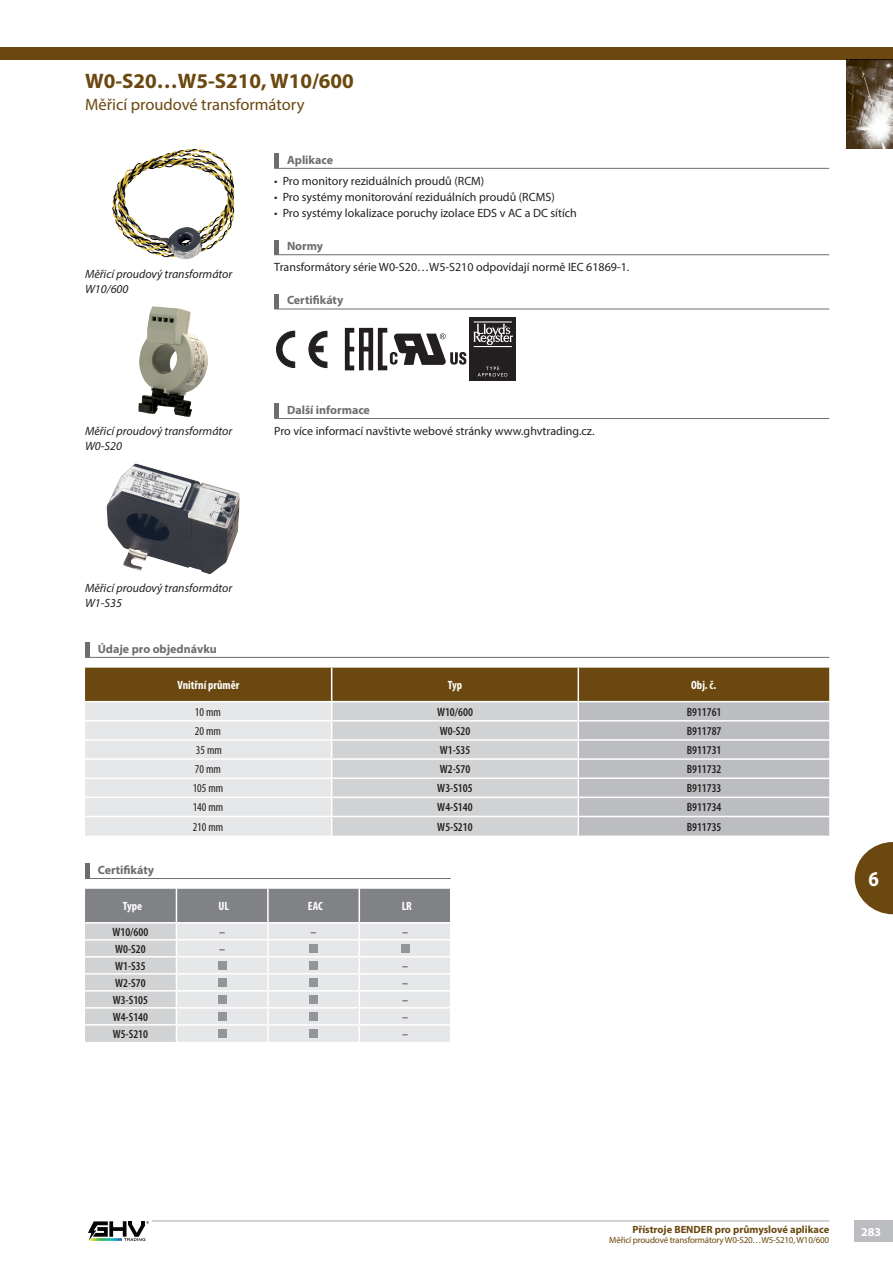
<style>
.page{position:relative;width:893px;height:1263px;background:#fff}
.page>*{position:absolute;margin:0;border:0;box-sizing:border-box;transform-origin:0 0}
.t1{font:700 21px "Myriad Pro";color:#6b480f}
.t2{font:700 21px "Myriad Pro";color:#fff;scale:.9 1}
.t3{font:16.5px "Myriad Pro";color:#6b480f}
.t4{font:12px "Myriad Pro";color:#231f20}
.t5{font:600 condensed 12px "Myriad Pro";color:#231f20}
.t6{font:italic 12px/15px "Myriad Pro";color:#231f20}
.t7{font:700 12px "Myriad Pro";color:#6c6d70}
.t8{font:condensed 12px "Myriad Pro";color:#231f20}
.t9{font:700 condensed 12px "Myriad Pro";color:#fff}
.t10{font:700 12px "Myriad Pro";color:#fff}
.t11{font:700 10.5px "Myriad Pro";color:#6b480f}
.t12{font:9px "Myriad Pro";letter-spacing:-.02em;color:#6b480f}
</style>
<div class="page">
<div style="left:855px;top:1220px;width:38px;height:22px;background:#bcbdc0"></div>
<hr style="left:138px;top:1220px;width:691px;height:1px;background:#a8a9ad">
<svg style="left:855px;top:842px;width:38px;height:72px"></svg>
<div style="left:85px;top:1218px;width:66px;height:26px;background:#fff"></div>
<svg style="left:88px;top:1221px;width:61px;height:20px"></svg>
<div style="left:0;top:47px;width:893px;height:13px;background:#6b480f"></div>
<img style="left:846px;top:60px;width:47px;height:89px">
<hr style="left:274px;top:168px;width:555px;height:1px;background:#6c6d70">
<hr style="left:274px;top:254px;width:555px;height:1px;background:#6c6d70">
<hr style="left:274px;top:309px;width:555px;height:1px;background:#6c6d70">
<hr style="left:274px;top:418px;width:555px;height:1px;background:#6c6d70">
<div style="left:274px;top:153px;width:5px;height:15px;background:#6c6d70"></div>
<div style="left:274px;top:240px;width:5px;height:15px;background:#6c6d70"></div>
<div style="left:274px;top:294px;width:5px;height:15px;background:#6c6d70"></div>
<svg style="left:276px;top:331px;width:19px;height:37px"></svg>
<svg style="left:309px;top:331px;width:18px;height:37px"></svg>
<svg style="left:345px;top:328px;width:121px;height:42px"></svg>
<div style="left:469px;top:317px;width:46px;height:64px;background:#231f20"></div>
<hr style="left:474px;top:346px;width:38px;height:1px;background:#fff">
<hr style="left:474px;top:321px;width:38px;height:1px;background:#fff">
<svg style="left:473px;top:324px;width:40px;height:21px"></svg>
<svg style="left:477px;top:367px;width:30px;height:9px"></svg>
<div style="left:274px;top:403px;width:5px;height:15px;background:#6c6d70"></div>
<svg style="left:85px;top:668px;width:744px;height:168px;background:#c0b9b0"></svg>
<img style="left:112px;top:149px;width:123px;height:110px">
<img style="left:138px;top:306px;width:70px;height:111px">
<img style="left:107px;top:463px;width:133px;height:111px">
<hr style="left:85px;top:657px;width:744px;height:1px;background:#6c6d70">
<hr style="left:85px;top:642px;width:4px;height:15px;background:#6c6d70">
<svg style="left:85px;top:889px;width:365px;height:153px;background:#cdced0"></svg>
<hr style="left:85px;top:922px;width:91px;height:1px;background:#fff">
<hr style="left:176px;top:922px;width:92px;height:1px;background:#fff">
<hr style="left:268px;top:922px;width:91px;height:1px;background:#fff">
<hr style="left:359px;top:922px;width:92px;height:1px;background:#fff">
<div style="left:309px;top:944px;width:9px;height:9px;background:#939598"></div>
<div style="left:401px;top:944px;width:8px;height:9px;background:#939598"></div>
<div style="left:218px;top:961px;width:8px;height:9px;background:#939598"></div>
<div style="left:309px;top:961px;width:9px;height:9px;background:#939598"></div>
<div style="left:218px;top:978px;width:8px;height:9px;background:#939598"></div>
<div style="left:309px;top:978px;width:9px;height:9px;background:#939598"></div>
<div style="left:218px;top:995px;width:8px;height:9px;background:#939598"></div>
<div style="left:309px;top:995px;width:9px;height:9px;background:#939598"></div>
<div style="left:218px;top:1012px;width:8px;height:9px;background:#939598"></div>
<div style="left:309px;top:1012px;width:9px;height:9px;background:#939598"></div>
<div style="left:218px;top:1030px;width:8px;height:8px;background:#939598"></div>
<div style="left:309px;top:1030px;width:9px;height:8px;background:#939598"></div>
<hr style="left:85px;top:878px;width:366px;height:1px;background:#6c6d70">
<hr style="left:85px;top:863px;width:4px;height:15px;background:#6c6d70">
<h1 class="t1" style="left:85px;top:67px;width:270px">W0-S20…W5-S210, W10/600</h1>
<h2 class="t3" style="left:85px;top:95px;width:221px">Měřicí proudové transformátory</h2>
<p class="t6" style="left:85px;top:266px;width:149px">Měřicí proudový transformátor<br>W10/600</p>
<p class="t6" style="left:85px;top:423px;width:149px">Měřicí proudový transformátor<br>W0-S20</p>
<p class="t7" style="left:287px;top:152px;width:48px">Aplikace</p>
<p class="t4" style="left:274px;top:174px;width:212px">• Pro monitory reziduálních proudů (RCM)</p>
<p class="t4" style="left:274px;top:190px;width:282px">• Pro systémy monitorování reziduálních proudů (RCMS)</p>
<p class="t4" style="left:274px;top:206px;width:304px">• Pro systémy lokalizace poruchy izolace EDS v AC a DC sítích</p>
<p class="t7" style="left:287px;top:238px;width:38px">Normy</p>
<p class="t4" style="left:274px;top:260px;width:357px">Transformátory série W0-S20…W5-S210 odpovídají normě IEC 61869-1.</p>
<p class="t7" style="left:287px;top:292px;width:58px">Certifikáty</p>
<p class="t7" style="left:287px;top:402px;width:84px">Další informace</p>
<p class="t4" style="left:274px;top:424px;width:322px">Pro více informací navštivte webové stránky www.ghvtrading.cz.</p>
<p class="t6" style="left:85px;top:581px;width:149px">Měřicí proudový transformátor<br>W1-S35</p>
<p class="t7" style="left:98px;top:641px;width:121px">Údaje pro objednávku</p>
<p class="t7" style="left:98px;top:862px;width:58px">Certifikáty</p>
<p class="t9" style="left:177px;top:677px;width:63px">Vnitřní průměr</p>
<p class="t9" style="left:448px;top:677px;width:16px">Typ</p>
<p class="t9" style="left:691px;top:677px;width:27px">Obj. č.</p>
<p class="t8" style="left:195px;top:704px;width:28px">10 mm</p>
<p class="t5" style="left:437px;top:705px;width:37px">W10/600</p>
<p class="t5" style="left:687px;top:705px;width:36px">B911761</p>
<p class="t8" style="left:195px;top:724px;width:28px">20 mm</p>
<p class="t5" style="left:440px;top:724px;width:32px">W0-S20</p>
<p class="t5" style="left:687px;top:724px;width:36px">B911787</p>
<p class="t8" style="left:196px;top:743px;width:28px">35 mm</p>
<p class="t5" style="left:440px;top:743px;width:32px">W1-S35</p>
<p class="t5" style="left:687px;top:743px;width:36px">B911731</p>
<p class="t8" style="left:195px;top:762px;width:28px">70 mm</p>
<p class="t5" style="left:440px;top:763px;width:32px">W2-S70</p>
<p class="t5" style="left:687px;top:763px;width:36px">B911732</p>
<p class="t8" style="left:193px;top:781px;width:32px">105 mm</p>
<p class="t5" style="left:437px;top:782px;width:37px">W3-S105</p>
<p class="t5" style="left:687px;top:782px;width:36px">B911733</p>
<p class="t8" style="left:193px;top:800px;width:32px">140 mm</p>
<p class="t5" style="left:437px;top:801px;width:37px">W4-S140</p>
<p class="t5" style="left:687px;top:801px;width:36px">B911734</p>
<p class="t8" style="left:193px;top:820px;width:32px">210 mm</p>
<p class="t5" style="left:437px;top:820px;width:37px">W5-S210</p>
<p class="t5" style="left:687px;top:820px;width:36px">B911735</p>
<p class="t9" style="left:123px;top:898px;width:21px">Type</p>
<p class="t9" style="left:219px;top:898px;width:12px">UL</p>
<p class="t9" style="left:308px;top:898px;width:16px">EAC</p>
<p class="t9" style="left:402px;top:898px;width:12px">LR</p>
<p class="t5" style="left:112px;top:925px;width:37px">W10/600</p>
<p class="t8" style="left:219px;top:924px;width:7px">–</p>
<p class="t8" style="left:311px;top:924px;width:7px">–</p>
<p class="t8" style="left:402px;top:924px;width:7px">–</p>
<p class="t5" style="left:115px;top:942px;width:32px">W0-S20</p>
<p class="t8" style="left:219px;top:941px;width:7px">–</p>
<p class="t5" style="left:115px;top:959px;width:32px">W1-S35</p>
<p class="t8" style="left:402px;top:958px;width:7px">–</p>
<p class="t5" style="left:115px;top:976px;width:32px">W2-S70</p>
<p class="t8" style="left:402px;top:975px;width:7px">–</p>
<p class="t5" style="left:113px;top:993px;width:37px">W3-S105</p>
<p class="t8" style="left:402px;top:992px;width:7px">–</p>
<p class="t5" style="left:113px;top:1010px;width:37px">W4-S140</p>
<p class="t8" style="left:402px;top:1010px;width:7px">–</p>
<p class="t5" style="left:113px;top:1028px;width:37px">W5-S210</p>
<p class="t8" style="left:402px;top:1027px;width:7px">–</p>
<h1 class="t2" style="left:869px;top:865px;width:13px">6</h1>
<p class="t11" style="left:632px;top:1222px;width:198px">Přístroje BENDER pro průmyslové aplikace</p>
<p class="t10" style="left:861px;top:1224px;width:21px">283</p>
<p class="t12" style="left:609px;top:1234px;width:221px">Měřicí proudové transformátory W0-S20…W5-S210, W10/600</p>
</div>
